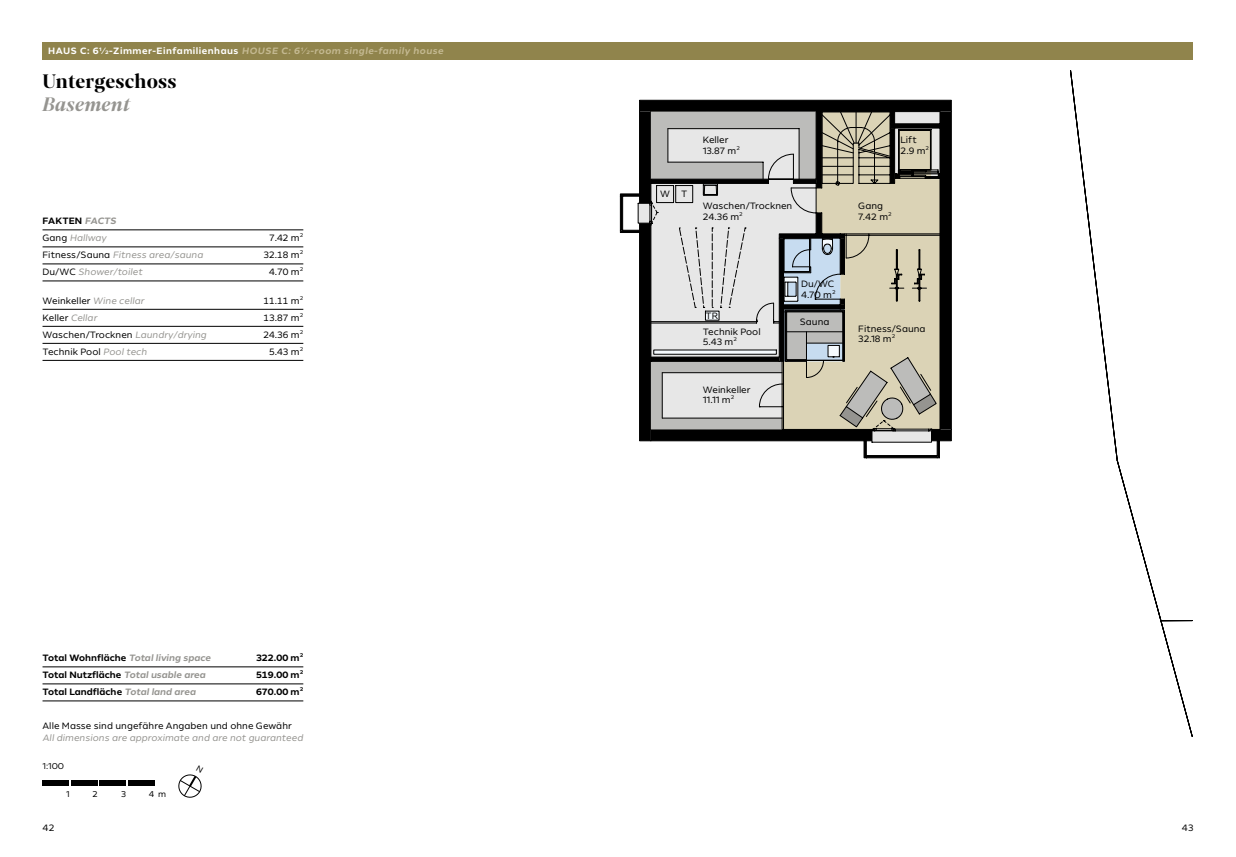
<style>
.page{position:relative;width:1236px;height:857px;background:#fff}
.page>*{position:absolute;margin:0;border:0;box-sizing:border-box;transform-origin:0 0}
.t1{font:700 21px "Mixta Pro";letter-spacing:.01em;color:#000}
.t2{font:italic 700 21px "Mixta Pro";letter-spacing:.01em;color:#959490}
.t3{font:500 8.8px/10.5px "Helios Antique";color:#000}
.t4{font:italic 500 8.8px/17px "Helios Antique";letter-spacing:.005em;color:#959490}
.t5{font:700 8.8px "Helios Antique";letter-spacing:.005em;color:#000}
.t6{font:italic 700 8.8px "Helios Antique";letter-spacing:.055em;color:#c4b991}
.t7{font:italic 700 8.8px "Helios Antique";letter-spacing:.005em;color:#959490}
.t8{font:500 8px "Helios Antique";color:#000}
.s1{font-style:normal;color:#fff}
.s2{font-weight:700;font-style:normal;color:#000}
.s3{font-weight:700}
.s4{font-style:normal;color:#000}
.s5{font-style:italic;color:#959490}
</style>
<div class="page">
<hr style="left:43px;top:229px;width:260px;height:1px;background:#000">
<hr style="left:43px;top:246px;width:260px;height:1px;background:#000">
<hr style="left:43px;top:263px;width:260px;height:1px;background:#000">
<hr style="left:43px;top:280px;width:260px;height:1px;background:#000">
<hr style="left:43px;top:309px;width:260px;height:1px;background:#000">
<hr style="left:43px;top:326px;width:260px;height:1px;background:#000">
<hr style="left:43px;top:343px;width:260px;height:1px;background:#000">
<hr style="left:43px;top:360px;width:260px;height:1px;background:#000">
<svg style="left:619px;top:71px;width:574px;height:666px"></svg>
<div style="left:43px;top:780px;width:26px;height:5px;background:#000"></div>
<div style="left:71px;top:780px;width:27px;height:5px;background:#000"></div>
<div style="left:99px;top:780px;width:27px;height:5px;background:#000"></div>
<div style="left:128px;top:780px;width:26px;height:5px;background:#000"></div>
<hr style="left:43px;top:666px;width:260px;height:1px;background:#000">
<hr style="left:43px;top:683px;width:260px;height:1px;background:#000">
<hr style="left:43px;top:700px;width:260px;height:1px;background:#000">
<div style="left:43px;top:43px;width:1150px;height:17px;background:#90844c"></div>
<svg style="left:178px;top:774px;width:24px;height:24px"></svg>
<p class="t6" style="left:48px;top:45px;width:397px"><span class="s1">HAUS C: 61⁄2-Zimmer-Einfamilienhaus</span> HOUSE C: 61⁄2-room single-family house</p>
<h1 class="t1" style="left:43px;top:69px;width:136px">Untergeschoss</h1>
<h1 class="t2" style="left:43px;top:92px;width:89px">Basement</h1>
<p class="t4" style="left:43px;top:212px;width:75px"><span class="s2">FAKTEN</span> <span class="s3">FACTS<br></span><span class="s4">Gang</span> Hallway</p>
<p class="t3" style="left:269px;top:233px;width:36px">7.42 m²</p>
<p class="t4" style="left:43px;top:246px;width:162px"><span class="s4">Fitness/Sauna</span> Fitness area/sauna</p>
<p class="t3" style="left:263px;top:250px;width:41px">32.18 m²</p>
<p class="t4" style="left:43px;top:263px;width:101px"><span class="s4">Du/WC</span> Shower/toilet</p>
<p class="t3" style="left:269px;top:267px;width:36px">4.70 m²</p>
<p class="t3" style="left:43px;top:295px;width:103px">Weinkeller <span class="s5">Wine cellar</span></p>
<p class="t3" style="left:263px;top:295px;width:41px">11.11 m²</p>
<p class="t3" style="left:43px;top:312px;width:56px">Keller <span class="s5">Cellar</span></p>
<p class="t3" style="left:263px;top:312px;width:41px">13.87 m²</p>
<p class="t3" style="left:43px;top:329px;width:165px">Waschen/Trocknen <span class="s5">Laundry/drying</span></p>
<p class="t3" style="left:263px;top:329px;width:41px">24.36 m²</p>
<p class="t3" style="left:43px;top:346px;width:106px">Technik Pool <span class="s5">Pool tech</span></p>
<p class="t3" style="left:269px;top:346px;width:36px">5.43 m²</p>
<p class="t7" style="left:43px;top:652px;width:170px"><span class="s4">Total Wohnfläche</span> Total living space</p>
<p class="t5" style="left:256px;top:652px;width:49px">322.00 m²</p>
<p class="t5" style="left:43px;top:669px;width:164px">Total Nutzfläche <span class="s5">Total usable area</span></p>
<p class="t5" style="left:256px;top:669px;width:49px">519.00 m²</p>
<p class="t5" style="left:43px;top:686px;width:155px">Total Landfläche <span class="s5">Total land area</span></p>
<p class="t5" style="left:256px;top:686px;width:49px">670.00 m²</p>
<p class="t3" style="left:43px;top:720px;width:251px">Alle Masse sind ungefähre Angaben und ohne Gewähr</p>
<p class="t4" style="left:43px;top:728px;width:262px">All dimensions are approximate and are not guaranteed</p>
<p class="t8" style="left:43px;top:760px;width:23px">1:100</p>
<p class="t8" style="left:66px;top:789px;width:5px">1</p>
<p class="t8" style="left:92px;top:789px;width:7px">2</p>
<p class="t8" style="left:121px;top:789px;width:6px">3</p>
<p class="t8" style="left:149px;top:789px;width:19px">4 m</p>
<p class="t3" style="left:660px;top:189px;width:11px">W</p>
<p class="t3" style="left:681px;top:189px;width:8px">T</p>
<p class="t3" style="left:703px;top:135px;width:39px">Keller<br>13.87 m²</p>
<p class="t3" style="left:900px;top:135px;width:30px">Lift<br>2.9 m²</p>
<p class="t3" style="left:703px;top:200px;width:91px">Waschen/Trocknen<br>24.36 m²</p>
<p class="t3" style="left:858px;top:200px;width:35px">Gang<br>7.42 m²</p>
<p class="t3" style="left:706px;top:310px;width:14px">TR</p>
<p class="t3" style="left:703px;top:326px;width:59px">Technik Pool<br>5.43 m²</p>
<p class="t3" style="left:703px;top:384px;width:49px">Weinkeller<br>11.11 m²</p>
<p class="t3" style="left:801px;top:278px;width:36px">Du/WC<br>4.70 m²</p>
<p class="t3" style="left:800px;top:316px;width:31px">Sauna</p>
<p class="t3" style="left:858px;top:323px;width:69px">Fitness/Sauna<br>32.18 m²</p>
<p class="t3" style="left:43px;top:822px;width:14px">42</p>
<p class="t3" style="left:1182px;top:822px;width:13px">43</p>
</div>
